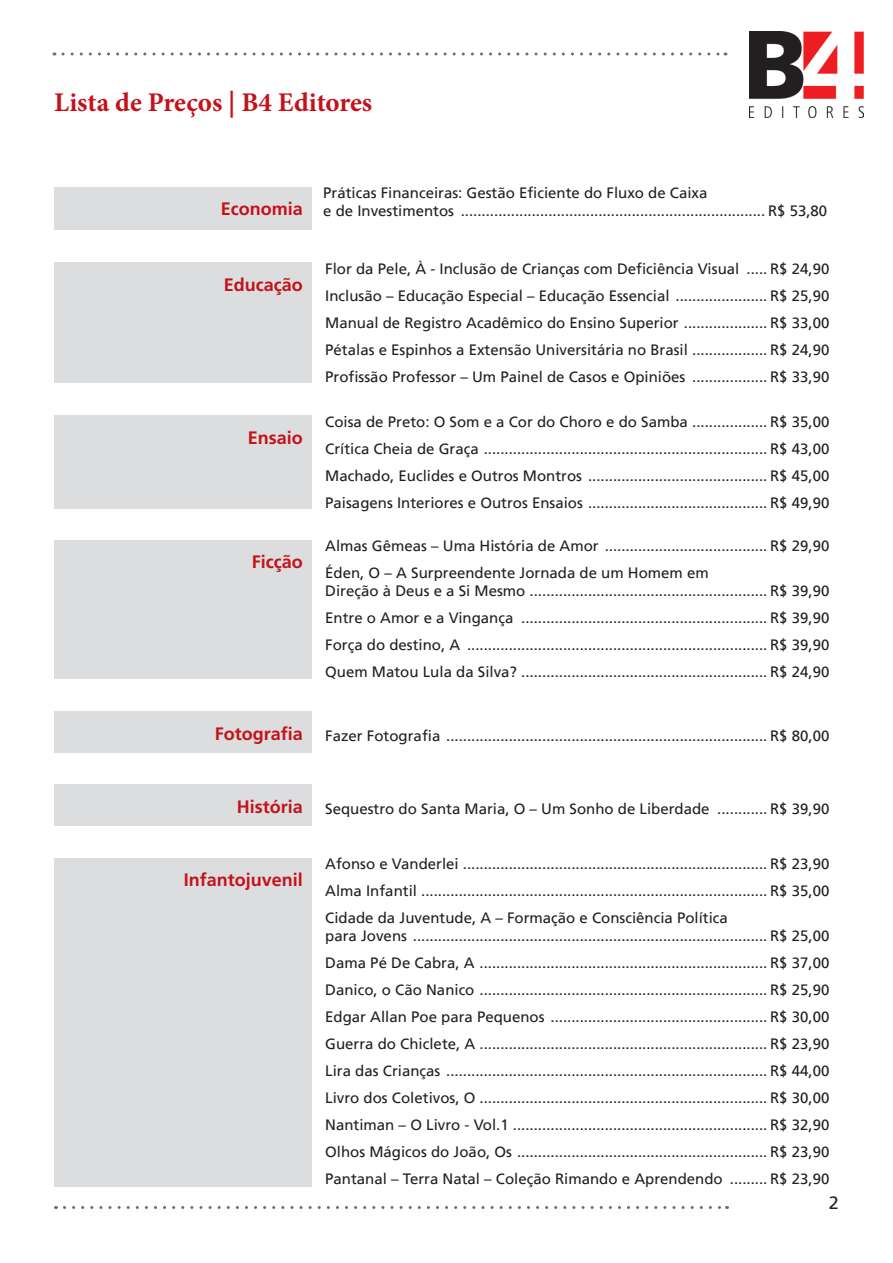
<style>
.page{position:relative;width:893px;height:1263px;background:#fff}
.page>*{position:absolute;margin:0;border:0;box-sizing:border-box;transform-origin:0 0}
.t1{font:700 27px "Minion Pro";color:#c4121a}
.t2{font:700 18px "Frutiger LT Std";color:#c4121a}
.t3{font:18px "Frutiger LT";color:#231f20}
.t4{font:15px/27px "Frutiger LT";color:#231f20;text-align:justify}
.s1{font-family:"Frutiger LT Std";font-weight:700;font-size:18px;color:#c4121a}
</style>
<div class="page">
<img style="left:749px;top:32px;width:115px;height:86px">
<svg style="left:63px;top:53px;width:663px;height:3px"></svg>
<svg style="left:64px;top:1206px;width:663px;height:3px"></svg>
<div style="left:54px;top:263px;width:257px;height:120px;background:#dcdddf"></div>
<div style="left:54px;top:416px;width:257px;height:93px;background:#dcdddf"></div>
<div style="left:54px;top:540px;width:257px;height:138px;background:#dcdddf"></div>
<div style="left:54px;top:711px;width:257px;height:42px;background:#dcdddf"></div>
<div style="left:54px;top:784px;width:257px;height:42px;background:#dcdddf"></div>
<div style="left:54px;top:858px;width:257px;height:328px;background:#dcdddf"></div>
<div style="left:54px;top:187px;width:257px;height:43px;background:#dcdddf"></div>
<h1 class="t1" style="left:54px;top:83px;width:320px">Lista de Preços | B4 Editores</h1>
<p class="t4" style="left:221px;top:184px;width:608px;line-height:18px;text-indent:102px">Práticas Financeiras: Gestão Eficiente do Fluxo de Caixa<br><span class="s1">Economia</span> e de Investimentos ......................................................................... R$ 53,80</p>
<p class="t2" style="left:224px;top:274px;width:81px">Educação</p>
<p class="t2" style="left:248px;top:427px;width:57px">Ensaio</p>
<p class="t2" style="left:252px;top:552px;width:52px">Ficção</p>
<p class="t4" style="left:325px;top:255px;width:505px">Flor da Pele, À - Inclusão de Crianças com Deficiência Visual ..... R$ 24,90<br>Inclusão – Educação Especial – Educação Essencial ...................... R$ 25,90<br>Manual de Registro Acadêmico do Ensino Superior .................... R$ 33,00<br>Pétalas e Espinhos a Extensão Universitária no Brasil .................. R$ 24,90<br>Profissão Professor – Um Painel de Casos e Opiniões .................. R$ 33,90</p>
<p class="t4" style="left:325px;top:408px;width:505px">Coisa de Preto: O Som e a Cor do Choro e do Samba .................. R$ 35,00<br>Crítica Cheia de Graça .................................................................... R$ 43,00<br>Machado, Euclides e Outros Montros ........................................... R$ 45,00<br>Paisagens Interiores e Outros Ensaios ........................................... R$ 49,90</p>
<p class="t4" style="left:325px;top:533px;width:505px">Almas Gêmeas – Uma História de Amor ....................................... R$ 29,90<br>Éden, O – A Surpreendente Jornada de um Homem em</p>
<p class="t4" style="left:325px;top:578px;width:505px">Direção à Deus e a Si Mesmo ......................................................... R$ 39,90<br>Entre o Amor e a Vingança ........................................................... R$ 39,90<br>Força do destino, A ........................................................................ R$ 39,90<br>Quem Matou Lula da Silva? ........................................................... R$ 24,90</p>
<p class="t4" style="left:215px;top:722px;width:616px"><span class="s1">Fotografia</span> Fazer Fotografia ............................................................................. R$ 80,00</p>
<p class="t4" style="left:237px;top:795px;width:594px"><span class="s1">História</span> Sequestro do Santa Maria, O – Um Sonho de Liberdade ............ R$ 39,90</p>
<p class="t2" style="left:184px;top:869px;width:121px">Infantojuvenil</p>
<p class="t4" style="left:325px;top:850px;width:505px">Afonso e Vanderlei ......................................................................... R$ 23,90<br>Alma Infantil ................................................................................... R$ 35,00<br>Cidade da Juventude, A – Formação e Consciência Política</p>
<p class="t4" style="left:325px;top:922px;width:505px">para Jovens ..................................................................................... R$ 25,00<br>Dama Pé De Cabra, A ..................................................................... R$ 37,00<br>Danico, o Cão Nanico ..................................................................... R$ 25,90<br>Edgar Allan Poe para Pequenos .................................................... R$ 30,00<br>Guerra do Chiclete, A ..................................................................... R$ 23,90<br>Lira das Crianças ............................................................................. R$ 44,00<br>Livro dos Coletivos, O ..................................................................... R$ 30,00<br>Nantiman – O Livro - Vol.1 ............................................................. R$ 32,90<br>Olhos Mágicos do João, Os ............................................................ R$ 23,90<br>Pantanal – Terra Natal – Coleção Rimando e Aprendendo ......... R$ 23,90</p>
<p class="t3" style="left:829px;top:1192px;width:12px">2</p>
</div>
